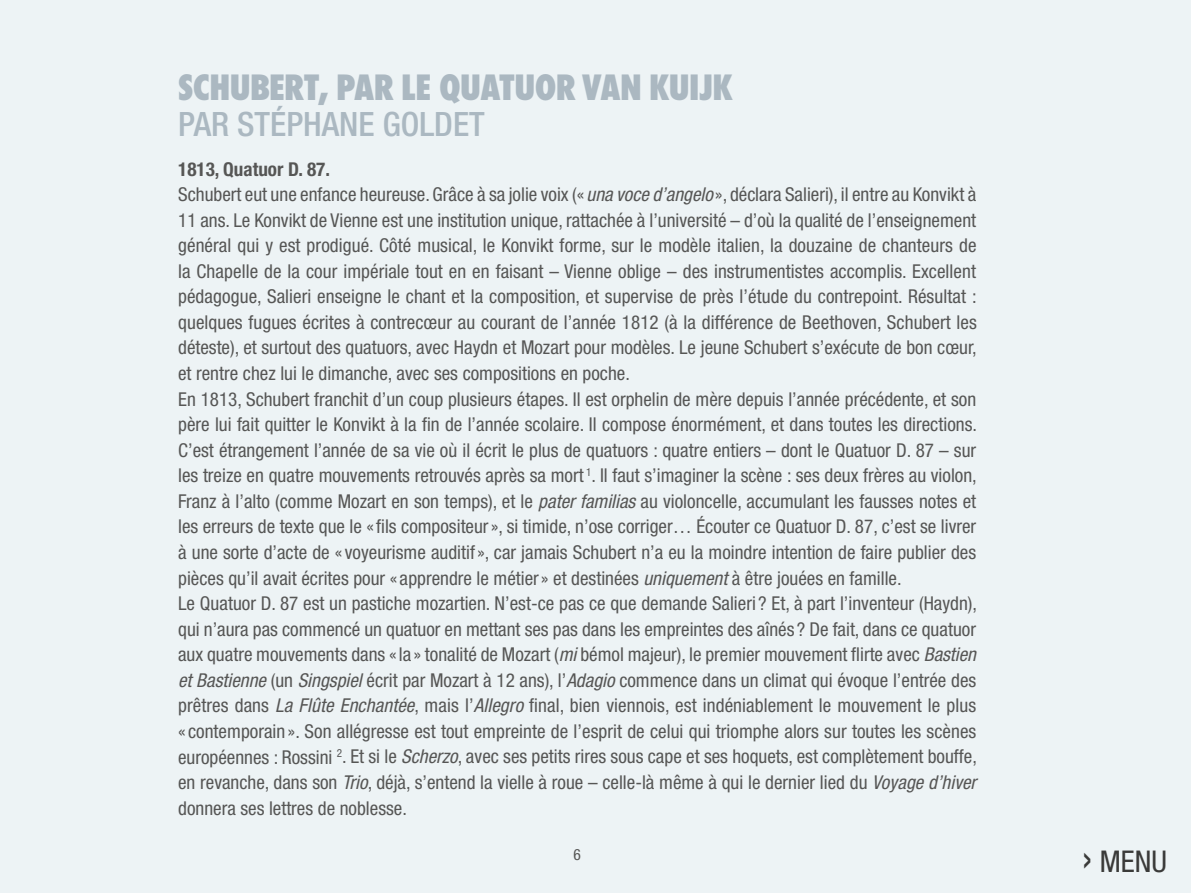
<style>
.page{position:relative;width:1191px;height:893px;background:#edf3f5}
.page>*{position:absolute;margin:0;border:0;box-sizing:border-box;transform-origin:0 0}
.t1{font:800 condensed 36.15px "Futura Serie BQ";color:#abb8c1}
.t2{font:500 condensed 33.6px "Helvetica Neue";color:#abb8c1}
.t3{font:condensed 30px "Helvetica Neue";color:#3a3a39}
.t4{font:condensed 19.05px/25.5px "Helvetica Neue";color:#565655}
.t5{font:condensed 15.45px "Helvetica Neue";color:#565655}
.s1{font-weight:700}
.s2{font-style:italic}
.s3{font-size:43.5px}
</style>
<div class="page">
<h1 class="t1" style="left:178px;top:67px;width:555px">SCHUBERT, PAR LE QUATUOR VAN KUIJK</h1>
<h2 class="t2" style="left:178px;top:104px;width:308px">PAR STÉPHANE GOLDET</h2>
<p class="t4" style="left:178px;top:156px;width:800px"><span class="s1">1813, Quatuor D. 87.<br></span>Schubert eut une enfance heureuse. Grâce à sa jolie voix (« <span class="s2">una voce d’angelo</span> », déclara Salieri), il entre au Konvikt à 11 ans. Le Konvikt de Vienne est une institution unique, rattachée à l’université – d’où la qualité de l’enseignement général qui y est prodigué. Côté musical, le Konvikt forme, sur le modèle italien, la douzaine de chanteurs de la Chapelle de la cour impériale tout en en faisant – Vienne oblige – des instrumentistes accomplis. Excellent pédagogue, Salieri enseigne le chant et la composition, et supervise de près l’étude du contrepoint. Résultat : quelques fugues écrites à contrecœur au courant de l’année 1812 (à la différence de Beethoven, Schubert les déteste), et surtout des quatuors, avec Haydn et Mozart pour modèles. Le jeune Schubert s’exécute de bon cœur, et rentre chez lui le dimanche, avec ses compositions en poche.<br>En 1813, Schubert franchit d’un coup plusieurs étapes. Il est orphelin de mère depuis l’année précédente, et son père lui fait quitter le Konvikt à la fin de l’année scolaire. Il compose énormément, et dans toutes les directions.<br>C’est étrangement l’année de sa vie où il écrit le plus de quatuors : quatre entiers – dont le Quatuor D. 87 – sur les treize en quatre mouvements retrouvés après sa mort <sup>1</sup>. Il faut s’imaginer la scène : ses deux frères au violon, Franz à l’alto (comme Mozart en son temps), et le <span class="s2">pater familias</span> au violoncelle, accumulant les fausses notes et les erreurs de texte que le « fils compositeur », si timide, n’ose corriger… Écouter ce Quatuor D. 87, c’est se livrer à une sorte d’acte de « voyeurisme auditif », car jamais Schubert n’a eu la moindre intention de faire publier des pièces qu’il avait écrites pour « apprendre le métier » et destinées <span class="s2">uniquement</span> à être jouées en famille.<br>Le Quatuor D. 87 est un pastiche mozartien. N’est-ce pas ce que demande Salieri ? Et, à part l’inventeur (Haydn), qui n’aura pas commencé un quatuor en mettant ses pas dans les empreintes des aînés ? De fait, dans ce quatuor aux quatre mouvements dans « la » tonalité de Mozart (<span class="s2">mi</span> bémol majeur), le premier mouvement flirte avec <span class="s2">Bastien et Bastienne</span> (un <span class="s2">Singspiel</span> écrit par Mozart à 12 ans), l’<span class="s2">Adagio</span> commence dans un climat qui évoque l’entrée des prêtres dans <span class="s2">La Flûte Enchantée</span>, mais l’<span class="s2">Allegro</span> final, bien viennois, est indéniablement le mouvement le plus « contemporain ». Son allégresse est tout empreinte de l’esprit de celui qui triomphe alors sur toutes les scènes européennes : Rossini <sup>2</sup>. Et si le <span class="s2">Scherzo</span>, avec ses petits rires sous cape et ses hoquets, est complètement bouffe, en revanche, dans son <span class="s2">Trio</span>, déjà, s’entend la vielle à roue – celle-là même à qui le dernier lied du <span class="s2">Voyage d’hiver </span>donnera ses lettres de noblesse.</p>
<p class="t5" style="left:573px;top:846px;width:9px">6</p>
<h3 class="t3" style="left:1082px;top:844px;width:86px"><span class="s3">›</span> MENU</h3>
</div>
